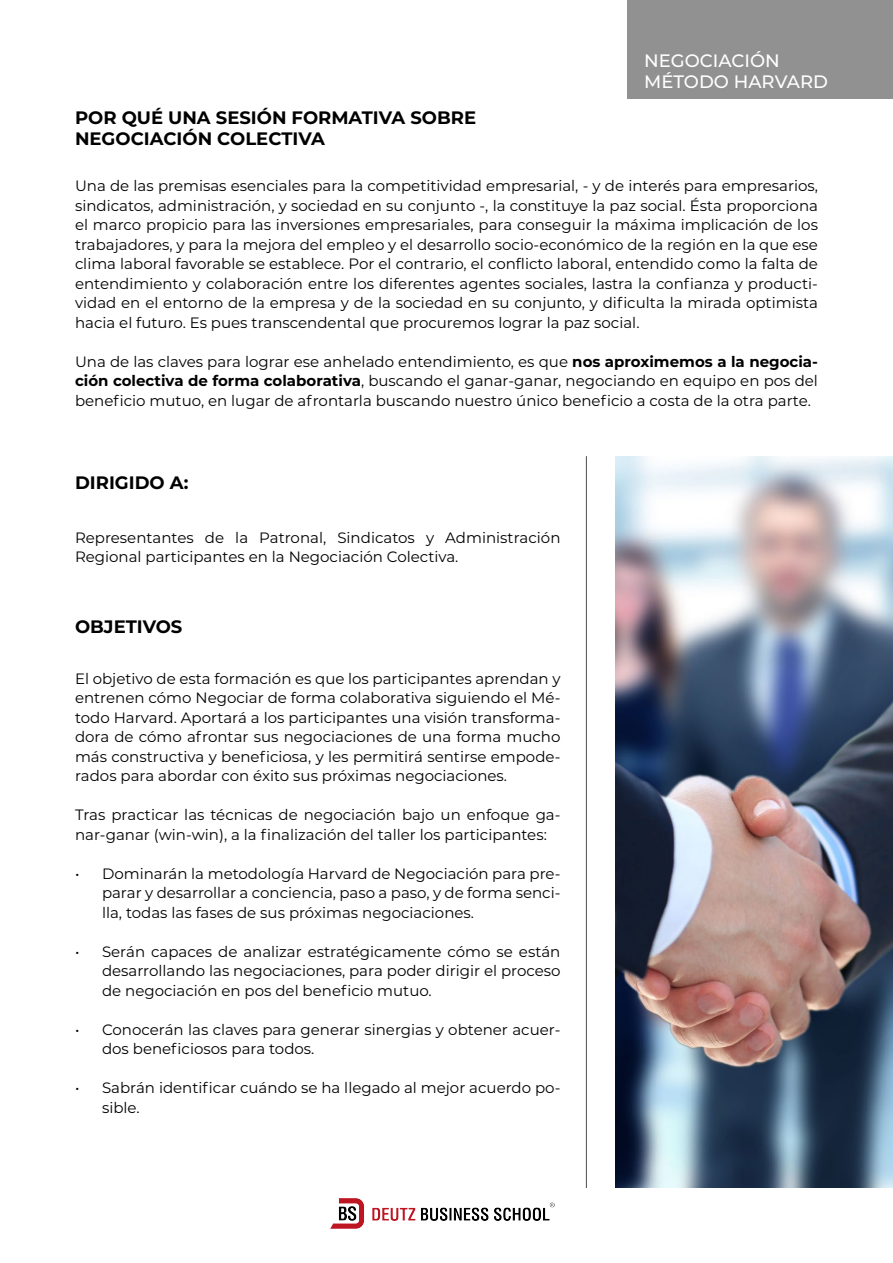
<style>
.page{position:relative;width:893px;height:1263px;background:#fff}
.page>*{position:absolute;margin:0;border:0;box-sizing:border-box;transform-origin:0 0}
.t1{font:700 18px/21.6px "Montserrat";color:#000}
.t2{font:500 18px "Montserrat";color:#fff}
.t3{font:15px/19.5px "Montserrat";color:#000;text-align:justify}
.s1{font-weight:700}
</style>
<div class="page">
<img style="left:330px;top:1198px;width:225px;height:31px">
<div style="left:627px;top:0;width:266px;height:98px;background:#919191"></div>
<hr style="left:586px;top:456px;width:1px;height:732px;background:#4b4f52">
<img style="left:615px;top:456px;width:278px;height:732px">
<p class="t1" style="left:75px;top:106px;width:403px">POR QUÉ UNA SESIÓN FORMATIVA SOBRE<br>NEGOCIACIÓN COLECTIVA</p>
<p class="t2" style="left:644px;top:48px;width:137px">NEGOCIACIÓN</p>
<p class="t2" style="left:644px;top:69px;width:185px">MÉTODO HARVARD</p>
<p class="t3" style="left:75px;top:176px;width:744px">Una de las premisas esenciales para la competitividad empresarial, - y de interés para empresarios, sindicatos, administración, y sociedad en su conjunto -, la constituye la paz social. Ésta proporciona el marco propicio para las inversiones empresariales, para conseguir la máxima implicación de los trabajadores, y para la mejora del empleo y el desarrollo socio-económico de la región en la que ese clima laboral favorable se establece. Por el contrario, el conflicto laboral, entendido como la falta de entendimiento y colaboración entre los diferentes agentes sociales, lastra la confianza y producti&shy;vidad en el entorno de la empresa y de la sociedad en su conjunto, y dificulta la mirada optimista hacia el futuro. Es pues transcendental que procuremos lograr la paz social.</p>
<p class="t3" style="left:75px;top:351px;width:744px">Una de las claves para lograr ese anhelado entendimiento, es que <span class="s1">nos aproximemos a la negocia&shy;ción colectiva de forma colaborativa</span>, buscando el ganar-ganar, negociando en equipo en pos del beneficio mutuo, en lugar de afrontarla buscando nuestro único beneficio a costa de la otra parte.</p>
<p class="t1" style="left:75px;top:471px;width:115px">DIRIGIDO A:</p>
<p class="t3" style="left:75px;top:527px;width:487px">Representantes de la Patronal, Sindicatos y Administración<br>Regional participantes en la Negociación Colectiva.</p>
<p class="t1" style="left:75px;top:615px;width:109px">OBJETIVOS</p>
<p class="t3" style="left:75px;top:668px;width:487px">El objetivo de esta formación es que los participantes aprendan y entrenen cómo Negociar de forma colaborativa siguiendo el Mé&shy;todo Harvard. Aportará a los participantes una visión transforma&shy;dora de cómo afrontar sus negociaciones de una forma mucho más constructiva y beneficiosa, y les permitirá sentirse empode&shy;rados para abordar con éxito sus próximas negociaciones.</p>
<p class="t3" style="left:75px;top:805px;width:487px">Tras practicar las técnicas de negociación bajo un enfoque ga&shy;nar-ganar (win-win), a la finalización del taller los participantes:</p>
<p class="t3" style="left:102px;top:863px;width:460px;text-indent:-27px">• Dominarán la metodología Harvard de Negociación para pre&shy;parar y desarrollar a conciencia, paso a paso, y de forma senci&shy;lla, todas las fases de sus próximas negociaciones.</p>
<p class="t3" style="left:102px;top:941px;width:460px;text-indent:-27px">• Serán capaces de analizar estratégicamente cómo se están desarrollando las negociaciones, para poder dirigir el proceso de negociación en pos del beneficio mutuo.</p>
<p class="t3" style="left:102px;top:1019px;width:460px;text-indent:-27px">• Conocerán las claves para generar sinergias y obtener acuer&shy;dos beneficiosos para todos.</p>
<p class="t3" style="left:102px;top:1078px;width:460px;text-indent:-27px">• Sabrán identificar cuándo se ha llegado al mejor acuerdo po&shy;sible.</p>
</div>
